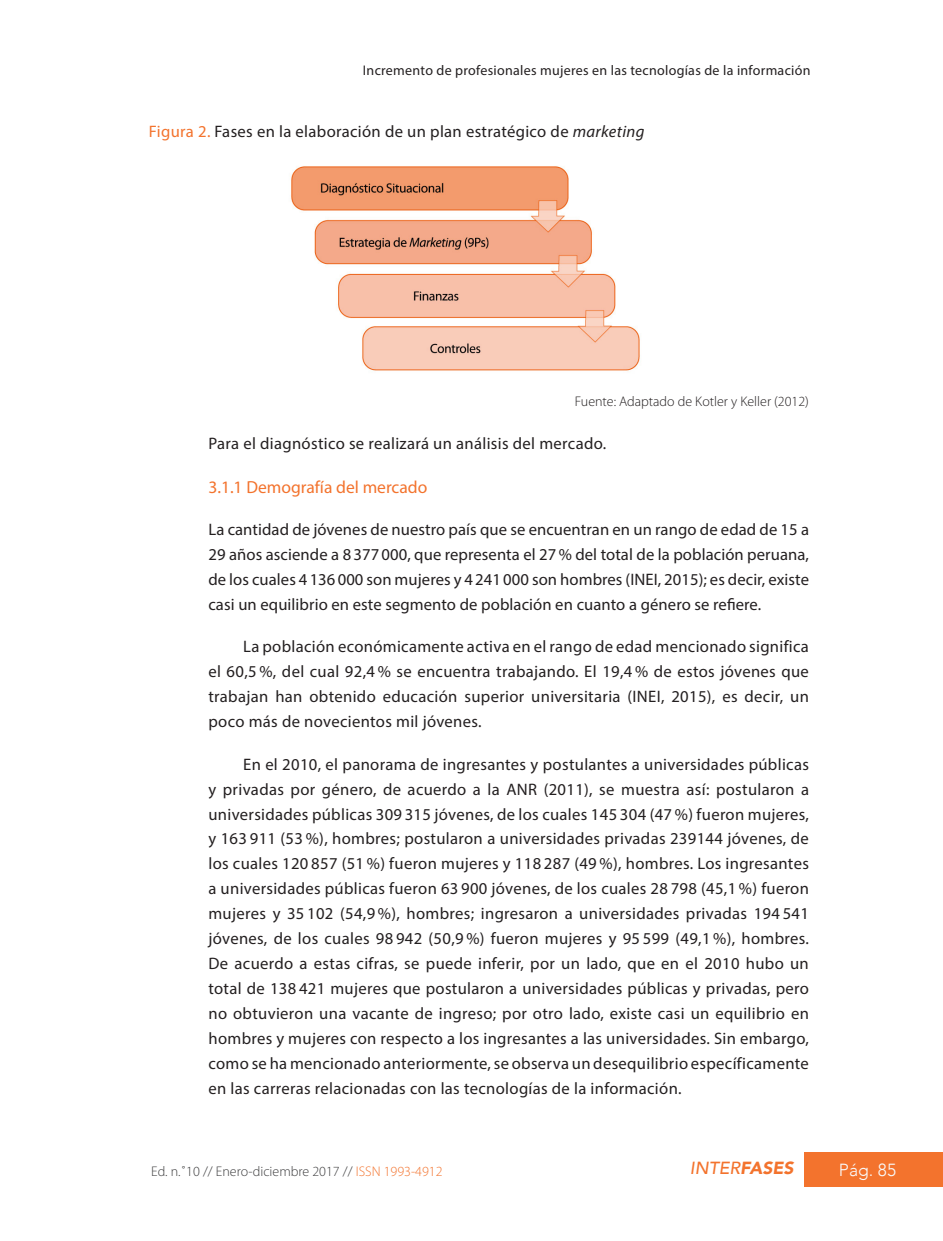
<style>
.page{position:relative;width:943px;height:1241px;background:#fff}
.page>*{position:absolute;margin:0;border:0;box-sizing:border-box;transform-origin:0 0}
.Titulo_3{font:17.5px "Myriad Pro";color:#f3732d}
.t1{font:italic 500 17.5px "Avenir";color:#f3732d}
.t2{font:300 17.5px "Avenir";color:#f9fafa}
.Parrafo_3___sangr{font:16.62px/24.8px "Myriad Pro";letter-spacing:.02em;color:#231f20;text-align:justify}
.Parrafo_3{font:16.62px/24.8px "Myriad Pro";letter-spacing:.005em;color:#231f20;text-align:justify}
.Parrafo_inicial{font:16.62px "Myriad Pro";letter-spacing:.02em;color:#231f20}
.párrafo_2__sangr{font:16.62px "Myriad Pro";letter-spacing:.02em;color:#231f20}
.t3{font:14px "Myriad Pro";letter-spacing:.02em;color:#231f20}
.t4{font:300 14px "Myriad Pro";color:#3e3e3f}
.Fuente{font:300 14px "Myriad Pro";color:#231f20}
.s1{color:#f3732d}
.s2{font-style:italic}
.s3{font-weight:900}
</style>
<div class="page">
<div style="left:804px;top:1151px;width:139px;height:35px;background:#f3732d"></div>
<img style="left:291px;top:166px;width:349px;height:205px">
<p class="t3" style="left:363px;top:62px;width:449px">Incremento de profesionales mujeres en las tecnologías de la información</p>
<p class="Parrafo_inicial" style="left:149px;top:121px;width:497px"><span class="s1">Figura 2.</span> Fases en la elaboración de un plan estratégico de <span class="s2">marketing</span></p>
<p class="Fuente" style="left:575px;top:394px;width:235px">Fuente: Adaptado de Kotler y Keller (2012)</p>
<p class="párrafo_2__sangr" style="left:208px;top:433px;width:399px">Para el diagnóstico se realizará un análisis del mercado.</p>
<p class="Titulo_3" style="left:208px;top:476px;width:220px">3.1.1 Demografía del mercado</p>
<p class="Parrafo_3" style="left:208px;top:516px;width:602px">La cantidad de jóvenes de nuestro país que se encuentran en un rango de edad de 15 a 29 años asciende a 8 377 000, que representa el 27% del total de la población peruana, de los cuales 4 136 000 son mujeres y 4 241 000 son hombres (INEI, 2015); es decir, existe casi un equilibrio en este segmento de población en cuanto a género se refiere.</p>
<p class="Parrafo_3___sangr" style="left:208px;top:634px;width:602px;text-indent:35px">La población económicamente activa en el rango de edad mencionado significa el 60,5 %, del cual 92,4 % se encuentra trabajando. El 19,4 % de estos jóvenes que trabajan han obtenido educación superior universitaria (INEI, 2015), es decir, un poco más de novecientos mil jóvenes.</p>
<p class="Parrafo_3___sangr" style="left:208px;top:751px;width:602px;text-indent:35px">En el 2010, el panorama de ingresantes y postulantes a universidades públicas y privadas por género, de acuerdo a la ANR (2011), se muestra así: postularon a universidades públicas 309 315 jóvenes, de los cuales 145 304 (47 %) fueron mujeres, y 163 911 (53 %), hombres; postularon a universidades privadas 239144 jóvenes, de los cuales 120 857 (51 %) fueron mujeres y 118 287 (49 %), hombres. Los ingresantes a universidades públicas fueron 63 900 jóvenes, de los cuales 28 798 (45,1 %) fueron mujeres y 35 102 (54,9 %), hombres; ingresaron a universidades privadas 194 541 jóvenes, de los cuales 98 942 (50,9 %) fueron mujeres y 95 599 (49,1 %), hombres.<br>De acuerdo a estas cifras, se puede inferir, por un lado, que en el 2010 hubo un total de 138 421 mujeres que postularon a universidades públicas y privadas, pero no obtuvieron una vacante de ingreso; por otro lado, existe casi un equilibrio en hombres y mujeres con respecto a los ingresantes a las universidades. Sin embargo, como se ha mencionado anteriormente, se observa un desequilibrio específicamente en las carreras relacionadas con las tecnologías de la información.</p>
<p class="t4" style="left:151px;top:1163px;width:293px">Ed. n.˚10 // Enero-diciembre 2017 // <span class="s1">ISSN 1993-4912</span></p>
<p class="t1" style="left:690px;top:1157px;width:105px">INTER<span class="s3">FASES</span></p>
<p class="t2" style="left:839px;top:1159px;width:59px">Pág. 85</p>
</div>
